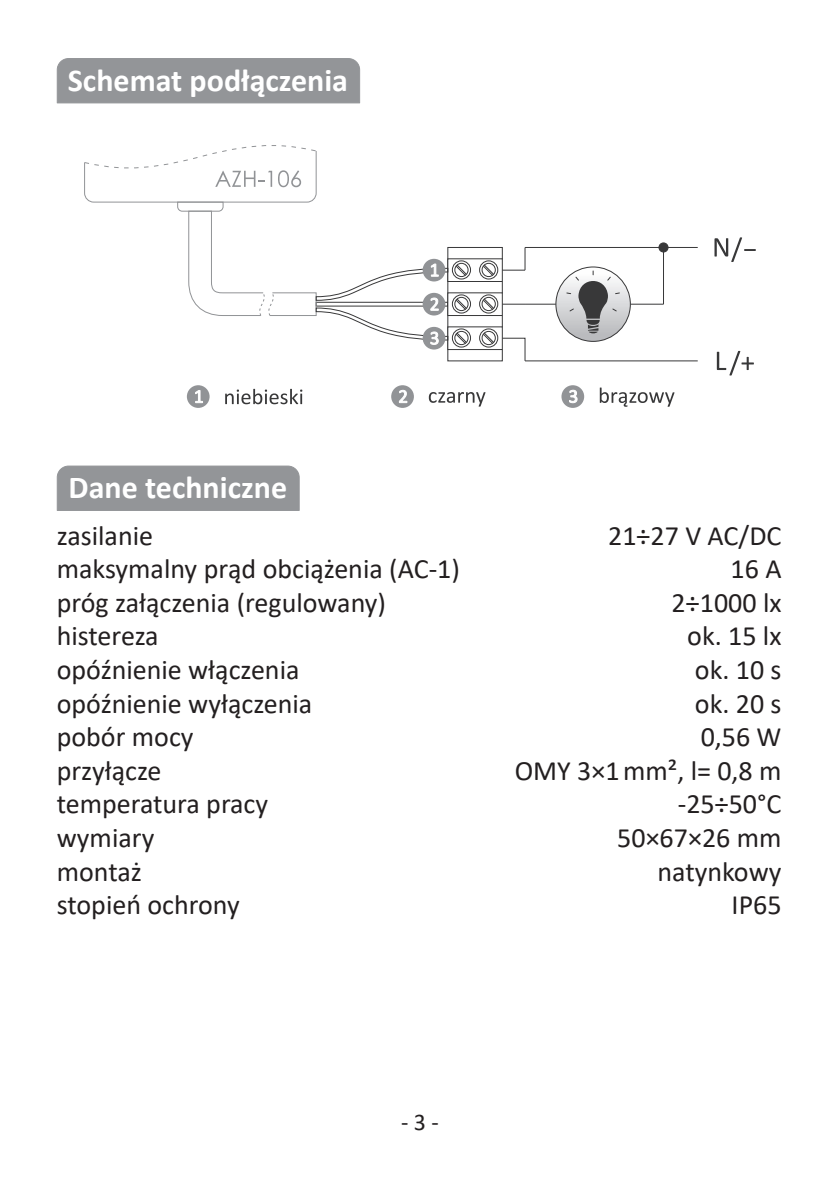
<style>
.page{position:relative;width:840px;height:1191px;background:#fff}
.page>*{position:absolute;margin:0;border:0;box-sizing:border-box;transform-origin:0 0}
.t1{font:700 32px "Calibri";color:#fff}
.t2{font:28px "Calibri";color:#231f20}
.t3{font:24px "Calibri";color:#231f20}
</style>
<div class="page">
<div style="left:447px;top:247px;width:55px;height:114px;border:1px solid #383839"></div>
<svg style="left:453px;top:295px;width:46px;height:19px"></svg>
<div style="left:447px;top:293px;width:55px;height:23px;border:1px solid #383839"></div>
<svg style="left:453px;top:260px;width:46px;height:20px"></svg>
<div style="left:447px;top:258px;width:55px;height:24px;border:1px solid #383839"></div>
<svg style="left:453px;top:329px;width:46px;height:19px"></svg>
<div style="left:447px;top:327px;width:55px;height:23px;border:1px solid #383839"></div>
<div style="left:479px;top:294px;width:19px;height:19px;border:1px solid #383839;border-radius:50%"></div>
<div style="left:481px;top:297px;width:14px;height:14px;border:1px solid #383839;border-radius:50%"></div>
<svg style="left:482px;top:298px;width:12px;height:12px"></svg>
<div style="left:479px;top:260px;width:19px;height:19px;border:1px solid #383839;border-radius:50%"></div>
<div style="left:481px;top:263px;width:14px;height:14px;border:1px solid #383839;border-radius:50%"></div>
<svg style="left:482px;top:264px;width:12px;height:12px"></svg>
<div style="left:479px;top:328px;width:19px;height:19px;border:1px solid #383839;border-radius:50%"></div>
<div style="left:481px;top:331px;width:14px;height:14px;border:1px solid #383839;border-radius:50%"></div>
<svg style="left:482px;top:332px;width:12px;height:12px"></svg>
<svg style="left:452px;top:295px;width:18px;height:18px"></svg>
<div style="left:451px;top:294px;width:19px;height:19px;border:1px solid #383839;border-radius:50%"></div>
<div style="left:454px;top:297px;width:14px;height:14px;border:1px solid #383839;border-radius:50%"></div>
<svg style="left:455px;top:298px;width:12px;height:12px"></svg>
<svg style="left:452px;top:261px;width:18px;height:18px"></svg>
<div style="left:451px;top:260px;width:19px;height:19px;border:1px solid #383839;border-radius:50%"></div>
<div style="left:454px;top:263px;width:14px;height:14px;border:1px solid #383839;border-radius:50%"></div>
<svg style="left:455px;top:264px;width:12px;height:12px"></svg>
<svg style="left:452px;top:329px;width:18px;height:18px"></svg>
<div style="left:451px;top:328px;width:19px;height:19px;border:1px solid #383839;border-radius:50%"></div>
<div style="left:454px;top:331px;width:14px;height:14px;border:1px solid #383839;border-radius:50%"></div>
<svg style="left:455px;top:332px;width:12px;height:12px"></svg>
<hr style="left:524px;top:247px;width:173px;height:1px;background:#383839">
<hr style="left:524px;top:360px;width:173px;height:1px;background:#383839">
<hr style="left:524px;top:303px;width:35px;height:2px;background:#383839">
<hr style="left:628px;top:303px;width:35px;height:2px;background:#383839">
<svg style="left:555px;top:267px;width:75px;height:74px"></svg>
<div style="left:555px;top:266px;width:75px;height:76px;border:1px solid #383839;border-radius:50%"></div>
<svg style="left:565px;top:271px;width:55px;height:62px"></svg>
<hr style="left:502px;top:303px;width:22px;height:2px;background:#383839">
<hr style="left:502px;top:269px;width:22px;height:2px;background:#383839">
<svg style="left:501px;top:337px;width:24px;height:25px"></svg>
<svg style="left:524px;top:247px;width:1px;height:23px"></svg>
<hr style="left:662px;top:247px;width:1px;height:57px;background:#383839">
<div style="left:658px;top:243px;width:9px;height:9px;background:#383839;border-radius:50%"></div>
<div style="left:658px;top:243px;width:9px;height:9px;border:1px solid #383839;border-radius:50%"></div>
<div style="left:422px;top:327px;width:23px;height:22px;background:#919396;border-radius:50%"></div>
<svg style="left:84px;top:145px;width:364px;height:200px"></svg>
<svg style="left:225px;top:389px;width:77px;height:15px"></svg>
<svg style="left:428px;top:392px;width:57px;height:14px"></svg>
<svg style="left:599px;top:387px;width:75px;height:20px"></svg>
<div style="left:187px;top:385px;width:22px;height:23px;background:#919396;border-radius:50%"></div>
<svg style="left:195px;top:390px;width:8px;height:13px"></svg>
<div style="left:391px;top:385px;width:22px;height:23px;background:#919396;border-radius:50%"></div>
<svg style="left:399px;top:390px;width:8px;height:13px"></svg>
<div style="left:561px;top:385px;width:23px;height:23px;background:#919396;border-radius:50%"></div>
<svg style="left:569px;top:390px;width:8px;height:13px"></svg>
<svg style="left:714px;top:237px;width:41px;height:25px"></svg>
<svg style="left:716px;top:351px;width:37px;height:24px"></svg>
<div style="left:57px;top:58px;width:303px;height:45px;background:#939598"></div>
<div style="left:57px;top:465px;width:242px;height:46px;background:#939598"></div>
<p class="t1" style="left:68px;top:58px;width:281px">Schemat podłączenia</p>
<p class="t1" style="left:69px;top:465px;width:220px">Dane techniczne</p>
<p class="t2" style="left:57px;top:516px;width:98px">zasilanie</p>
<p class="t2" style="left:608px;top:516px;width:175px">21÷27 V AC/DC</p>
<p class="t2" style="left:57px;top:549px;width:404px">maksymalny prąd obciążenia (AC-1)</p>
<p class="t2" style="left:730px;top:549px;width:52px">16 A</p>
<p class="t2" style="left:57px;top:583px;width:330px">próg załączenia (regulowany)</p>
<p class="t2" style="left:671px;top:583px;width:111px">2÷1000 lx</p>
<p class="t2" style="left:57px;top:616px;width:103px">histereza</p>
<p class="t2" style="left:687px;top:616px;width:96px">ok. 15 lx</p>
<p class="t2" style="left:57px;top:650px;width:244px">opóźnienie włączenia</p>
<p class="t2" style="left:694px;top:650px;width:88px">ok. 10 s</p>
<p class="t2" style="left:57px;top:684px;width:257px">opóźnienie wyłączenia</p>
<p class="t2" style="left:694px;top:684px;width:88px">ok. 20 s</p>
<p class="t2" style="left:57px;top:717px;width:138px">pobór mocy</p>
<p class="t2" style="left:700px;top:717px;width:82px">0,56 W</p>
<p class="t2" style="left:57px;top:751px;width:106px">przyłącze</p>
<p class="t2" style="left:514px;top:751px;width:268px">OMY 3×1 mm², l= 0,8 m</p>
<p class="t2" style="left:57px;top:784px;width:213px">temperatura pracy</p>
<p class="t2" style="left:677px;top:784px;width:105px">-25÷50°C</p>
<p class="t2" style="left:57px;top:818px;width:99px">wymiary</p>
<p class="t2" style="left:617px;top:818px;width:166px">50×67×26 mm</p>
<p class="t2" style="left:57px;top:852px;width:87px">montaż</p>
<p class="t2" style="left:657px;top:852px;width:125px">natynkowy</p>
<p class="t2" style="left:57px;top:885px;width:184px">stopień ochrony</p>
<p class="t2" style="left:731px;top:885px;width:51px">IP65</p>
<p class="t3" style="left:401px;top:1105px;width:39px">- 3 -</p>
</div>
